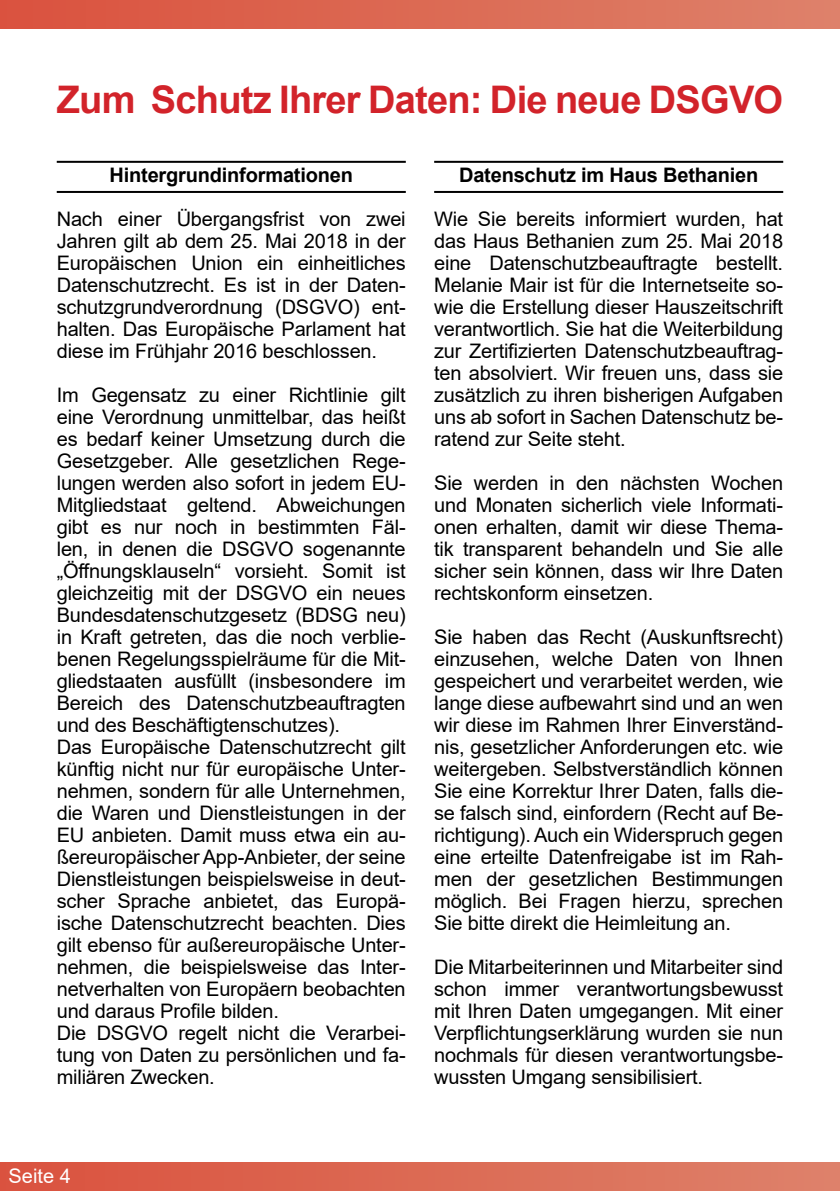
<style>
.page{position:relative;width:840px;height:1191px;background:#fff}
.page>*{position:absolute;margin:0;border:0;box-sizing:border-box;transform-origin:0 0}
.t1{font:700 38px "Arial";letter-spacing:-.02em;color:#d2232a}
.t2{font:20px/22px "Arial";letter-spacing:-.01em;color:#000;text-align:justify}
.t3{font:700 20px "Arial";letter-spacing:-.01em;color:#000}
.t4{font:20px "Arial";color:#fff}
</style>
<div class="page">
<div style="left:0;top:1162px;width:839px;height:28px;background:linear-gradient(to right,#da523e,#de816a)"></div>
<div style="left:0;top:0;width:839px;height:29px;background:linear-gradient(to right,#da523e,#de816a)"></div>
<hr style="left:57px;top:191px;width:348px;height:2px;background:#000">
<hr style="left:57px;top:161px;width:348px;height:2px;background:#000">
<hr style="left:434px;top:191px;width:348px;height:2px;background:#000">
<hr style="left:434px;top:161px;width:348px;height:2px;background:#000">
<h1 class="t1" style="left:57px;top:73px;width:727px">Zum Schutz Ihrer Daten: Die neue DSGVO</h1>
<p class="t3" style="left:109px;top:161px;width:245px">Hintergrundinformationen</p>
<p class="t2" style="left:57px;top:208px;width:350px">Nach einer Übergangsfrist von zwei Jahren gilt ab dem 25. Mai 2018 in der Europäischen Union ein einheitliches Datenschutzrecht. Es ist in der Daten&shy;schutzgrundverordnung (DSGVO) ent&shy;halten. Das Europäische Parlament hat diese im Frühjahr 2016 beschlossen.</p>
<p class="t2" style="left:57px;top:384px;width:350px;text-align:left">Im Gegensatz zu einer Richtlinie gilt eine Verordnung unmittelbar, das heißt es bedarf keiner Umsetzung durch die Gesetzgeber. Alle gesetzlichen Rege&shy;lungen werden also sofort in jedem EU-Mitgliedstaat geltend. Abweichungen gibt es nur noch in bestimmten Fäl&shy;len, in denen die DSGVO sogenannte „Öffnungsklauseln“ vorsieht. Somit ist gleichzeitig mit der DSGVO ein neues Bundesdatenschutzgesetz (BDSG neu) in Kraft getreten, das die noch verblie&shy;benen Regelungsspielräume für die Mit&shy;gliedstaaten ausfüllt (insbesondere im Bereich des Datenschutzbeauftragten und des Beschäftigtenschutzes).<br>Das Europäische Datenschutzrecht gilt künftig nicht nur für europäische Unter&shy;nehmen, sondern für alle Unternehmen, die Waren und Dienstleistungen in der EU anbieten. Damit muss etwa ein au&shy;ßereuropäischer App-Anbieter, der seine Dienstleistungen beispielsweise in deut&shy;scher Sprache anbietet, das Europä&shy;ische Datenschutzrecht beachten. Dies gilt ebenso für außereuropäische Unter&shy;nehmen, die beispielsweise das Inter&shy;netverhalten von Europäern beobachten und daraus Profile bilden.<br>Die DSGVO regelt nicht die Verarbei&shy;tung von Daten zu persönlichen und fa&shy;miliären Zwecken.</p>
<p class="t3" style="left:459px;top:161px;width:300px">Datenschutz im Haus Bethanien</p>
<p class="t2" style="left:434px;top:208px;width:350px">Wie Sie bereits informiert wurden, hat das Haus Bethanien zum 25. Mai 2018 eine Datenschutzbeauftragte bestellt.<br>Melanie Mair ist für die Internetseite so&shy;wie die Erstellung dieser Hauszeitschrift verantwortlich. Sie hat die Weiterbildung zur Zertifizierten Datenschutzbeauftrag&shy;ten absolviert. Wir freuen uns, dass sie zusätzlich zu ihren bisherigen Aufgaben uns ab sofort in Sachen Datenschutz be&shy;ratend zur Seite steht.</p>
<p class="t2" style="left:434px;top:472px;width:350px">Sie werden in den nächsten Wochen und Monaten sicherlich viele Informati&shy;onen erhalten, damit wir diese Thema&shy;tik transparent behandeln und Sie alle sicher sein können, dass wir Ihre Daten rechtskonform einsetzen.</p>
<p class="t2" style="left:434px;top:626px;width:350px">Sie haben das Recht (Auskunftsrecht) einzusehen, welche Daten von Ihnen gespeichert und verarbeitet werden, wie lange diese aufbewahrt sind und an wen wir diese im Rahmen Ihrer Einverständ&shy;nis, gesetzlicher Anforderungen etc. wie weitergeben. Selbstverständlich können Sie eine Korrektur Ihrer Daten, falls die&shy;se falsch sind, einfordern (Recht auf Be&shy;richtigung). Auch ein Widerspruch gegen eine erteilte Datenfreigabe ist im Rah&shy;men der gesetzlichen Bestimmungen möglich. Bei Fragen hierzu, sprechen Sie bitte direkt die Heimleitung an.</p>
<p class="t2" style="left:434px;top:956px;width:350px">Die Mitarbeiterinnen und Mitarbeiter sind schon immer verantwortungsbewusst mit Ihren Daten umgegangen. Mit einer Verpflichtungserklärung wurden sie nun nochmals für diesen verantwortungsbe&shy;wussten Umgang sensibilisiert.</p>
<p class="t4" style="left:9px;top:1162px;width:64px">Seite 4</p>
</div>
